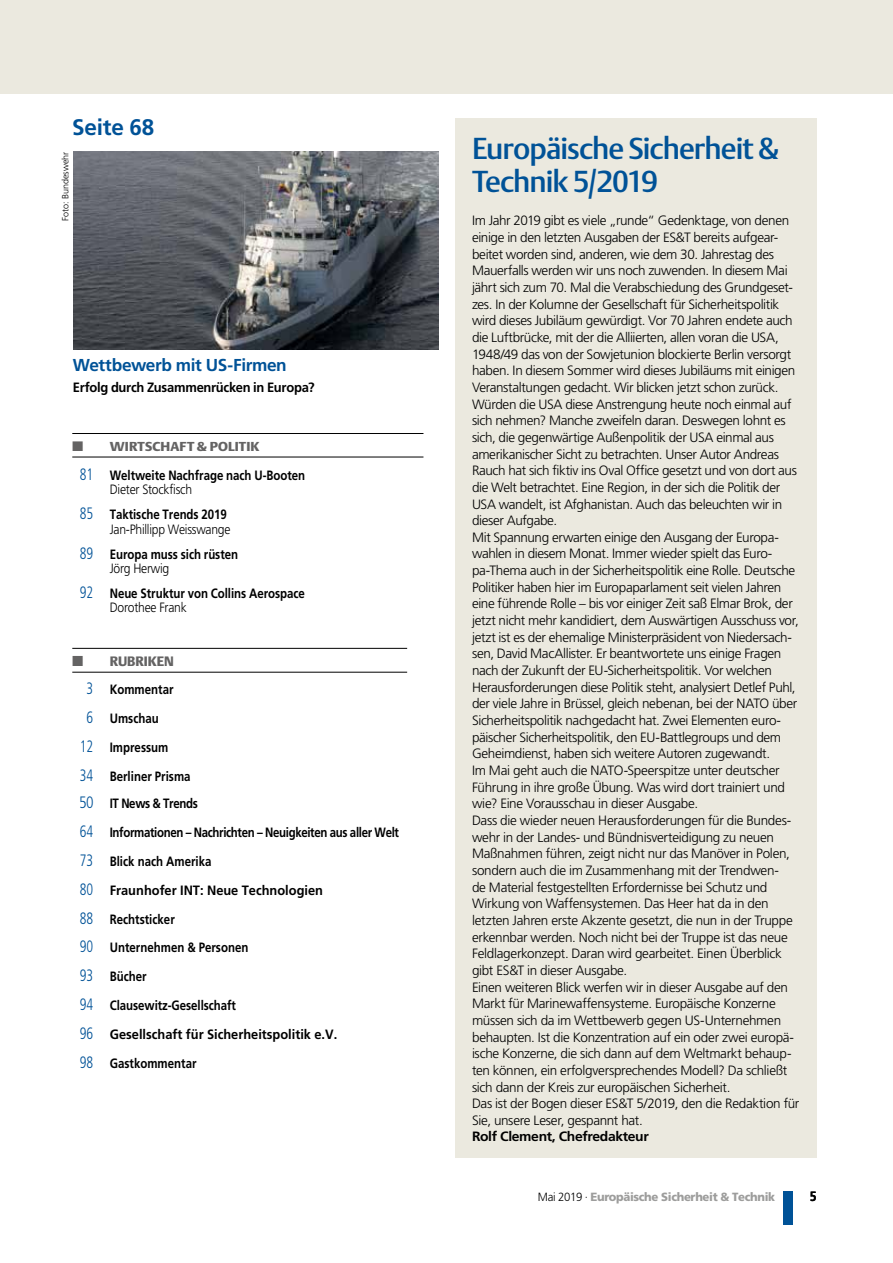
<style>
.page{position:relative;width:893px;height:1263px;background:#fff}
.page>*{position:absolute;margin:0;border:0;box-sizing:border-box;transform-origin:0 0}
.t1{font:30px/33.2px "DTL Argo T Medium";letter-spacing:-.035em;color:#005297}
.t2{font:700 22.5px "Frutiger LT Pro";letter-spacing:-.01em;color:#005297}
.t3{font:700 17.25px "Frutiger LT Pro";letter-spacing:-.025em;color:#005297}
.t4{font:300 13.5px/16.6px "Frutiger LT Pro";letter-spacing:-.025em;color:#000}
.t5{font:700 13.5px/28.8px "Frutiger LT Pro";letter-spacing:-.005em;color:#000;scale:.85 1}
.t6{font:300 13.5px/14.2px "Frutiger LT Pro";letter-spacing:-.025em;color:#000;text-align:right;scale:.9 1}
.t7{font:700 13.5px "Frutiger LT Pro";letter-spacing:-.005em;color:#000;scale:.96 1}
.t8{font:700 13.5px "Frutiger LT Pro";letter-spacing:-.025em;color:#000}
.t9{font:13.5px "DTL Argo T Black";color:#646363}
.t10{font:700 13.5px "Frutiger";color:#000;scale:.9 1}
.t11{font:12.9px "DTL Argo T Black";letter-spacing:.01em;color:#646363;scale:1.05 1}
.t12{font:900 11.85px "Frutiger";letter-spacing:-.03em;color:#9d9d9c;scale:.96 1}
.t13{font:300 9px "Frutiger LT Pro";color:#000}
.s1{font-family:"Frutiger";font-weight:300;font-stretch:condensed;font-size:16.5px;color:#005297}
.s2{font-weight:300}
.s3{font-family:"Frutiger";font-stretch:condensed;font-size:16.5px;color:#005297}
.s4{font-weight:700}
.s5{font-family:"Frutiger LT Pro";font-weight:300;color:#000}
</style>
<div class="page">
<div style="left:0;top:0;width:893px;height:94px;background:#ebe9df"></div>
<div style="left:783px;top:1191px;width:9px;height:33px;background:#005297"></div>
<img style="left:73px;top:152px;width:365px;height:198px">
<hr style="left:72px;top:648px;width:335px;height:1px;background:#000">
<hr style="left:72px;top:672px;width:335px;height:1px;background:#000">
<hr style="left:72px;top:433px;width:351px;height:1px;background:#000">
<hr style="left:72px;top:457px;width:351px;height:1px;background:#000">
<div style="left:455px;top:119px;width:361px;height:1039px;background:#ebe9df"></div>
<h2 class="t2" style="left:72px;top:114px;width:83px">Seite 68</h2>
<p class="t13" style="left:60px;top:221px;width:71px;rotate:-90deg">Foto: Bundeswehr</p>
<p class="t3" style="left:73px;top:355px;width:216px">Wettbewerb mit US-Firmen</p>
<p class="t7" style="left:73px;top:379px;width:253px">Erfolg durch Zusammenrücken in Europa?</p>
<p class="t11" style="left:110px;top:438px;width:144px">WIRTSCHAFT &amp; POLITIK</p>
<p class="t5" style="left:110px;top:468px;width:231px;line-height:14.2px;text-indent:-30px"><span class="s1">81</span> Weltweite Nachfrage nach U-Booten<br><span class="s2">Dieter Stockfisch</span></p>
<p class="t6" style="left:80px;top:507px;width:169px"><span class="s3">85</span> <span class="s4">Taktische Trends 2019<br></span>Jan-Phillipp Weisswange</p>
<p class="t5" style="left:110px;top:547px;width:152px;line-height:14.2px;text-indent:-30px"><span class="s1">89</span> Europa muss sich rüsten<br><span class="s2">Jörg Herwig</span></p>
<p class="t5" style="left:110px;top:586px;width:231px;line-height:14.2px;text-indent:-30px"><span class="s1">92</span> Neue Struktur von Collins Aerospace<br><span class="s2">Dorothee Frank</span></p>
<p class="t9" style="left:110px;top:653px;width:66px">RUBRIKEN</p>
<p class="t5" style="left:87px;top:675px;width:104px"><span class="s1">3</span> Kommentar</p>
<p class="t5" style="left:87px;top:704px;width:87px"><span class="s1">6</span> Umschau</p>
<p class="t5" style="left:80px;top:733px;width:106px"><span class="s1">12</span> Impressum</p>
<p class="t5" style="left:80px;top:762px;width:132px"><span class="s1">34</span> Berliner Prisma</p>
<p class="t5" style="left:79px;top:789px;width:378px"><span class="s1">50</span> IT News &amp; Trends<br><span class="s1">64</span> Informationen – Nachrichten – Neuigkeiten aus aller Welt<br><span class="s1">73</span> Blick nach Amerika<br><span class="s1">80</span> Fraunhofer INT: Neue Technologien<br><span class="s1">88</span> Rechtsticker<br><span class="s1">90</span> Unternehmen &amp; Personen<br><span class="s1">93</span> Bücher<br><span class="s1">94</span> Clausewitz-Gesellschaft<br><span class="s1">96</span> Gesellschaft für Sicherheitspolitik e.V.<br><span class="s1">98</span> Gastkommentar</p>
<h1 class="t1" style="left:472px;top:131px;width:308px">Europäische Sicherheit &amp;<br>Technik 5/2019</h1>
<p class="t4" style="left:472px;top:212px;width:329px">Im Jahr 2019 gibt es viele „runde“ Gedenktage, von denen einige in den letzten Ausgaben der ES&amp;T bereits aufgear&shy;beitet worden sind, anderen, wie dem 30. Jahrestag des Mauerfalls werden wir uns noch zuwenden. In diesem Mai jährt sich zum 70. Mal die Verabschiedung des Grundgeset&shy;zes. In der Kolumne der Gesellschaft für Sicherheitspolitik wird dieses Jubiläum gewürdigt. Vor 70 Jahren endete auch die Luftbrücke, mit der die Alliierten, allen voran die USA, 1948/49 das von der Sowjetunion blockierte Berlin versorgt haben. In diesem Sommer wird dieses Jubiläums mit einigen Veranstaltungen gedacht. Wir blicken jetzt schon zurück.<br>Würden die USA diese Anstrengung heute noch einmal auf sich nehmen? Manche zweifeln daran. Deswegen lohnt es sich, die gegenwärtige Außenpolitik der USA einmal aus amerikanischer Sicht zu betrachten. Unser Autor Andreas Rauch hat sich fiktiv ins Oval Office gesetzt und von dort aus die Welt betrachtet. Eine Region, in der sich die Politik der USA wandelt, ist Afghanistan. Auch das beleuchten wir in dieser Aufgabe.<br>Mit Spannung erwarten einige den Ausgang der Europa&shy;wahlen in diesem Monat. Immer wieder spielt das Euro&shy;pa-Thema auch in der Sicherheitspolitik eine Rolle. Deutsche Politiker haben hier im Europaparlament seit vielen Jahren eine führende Rolle – bis vor einiger Zeit saß Elmar Brok, der jetzt nicht mehr kandidiert, dem Auswärtigen Ausschuss vor, jetzt ist es der ehemalige Ministerpräsident von Niedersach&shy;sen, David MacAllister. Er beantwortete uns einige Fragen nach der Zukunft der EU-Sicherheitspolitik. Vor welchen Herausforderungen diese Politik steht, analysiert Detlef Puhl, der viele Jahre in Brüssel, gleich nebenan, bei der NATO über Sicherheitspolitik nachgedacht hat. Zwei Elementen euro&shy;päischer Sicherheitspolitik, den EU-Battlegroups und dem Geheimdienst, haben sich weitere Autoren zugewandt.<br>Im Mai geht auch die NATO-Speerspitze unter deutscher Führung in ihre große Übung. Was wird dort trainiert und wie? Eine Vorausschau in dieser Ausgabe.<br>Dass die wieder neuen Herausforderungen für die Bundes&shy;wehr in der Landes- und Bündnisverteidigung zu neuen Maßnahmen führen, zeigt nicht nur das Manöver in Polen, sondern auch die im Zusammenhang mit der Trendwen-<br>de Material festgestellten Erfordernisse bei Schutz und Wirkung von Waffensystemen. Das Heer hat da in den letzten Jahren erste Akzente gesetzt, die nun in der Truppe erkennbar werden. Noch nicht bei der Truppe ist das neue Feldlagerkonzept. Daran wird gearbeitet. Einen Überblick gibt ES&amp;T in dieser Ausgabe.<br>Einen weiteren Blick werfen wir in dieser Ausgabe auf den Markt für Marinewaffensysteme. Europäische Konzerne müssen sich da im Wettbewerb gegen US-Unternehmen behaupten. Ist die Konzentration auf ein oder zwei europä&shy;ische Konzerne, die sich dann auf dem Weltmarkt behaup&shy;ten können, ein erfolgversprechendes Modell? Da schließt sich dann der Kreis zur europäischen Sicherheit.<br>Das ist der Bogen dieser ES&amp;T 5/2019, den die Redaktion für Sie, unsere Leser, gespannt hat.</p>
<p class="t8" style="left:472px;top:1129px;width:178px">Rolf Clement, Chefredakteur</p>
<p class="t12" style="left:538px;top:1189px;width:249px"><span class="s5">Mai 2019 ·</span> Europäische Sicherheit &amp; Technik</p>
<p class="t10" style="left:810px;top:1189px;width:9px">5</p>
</div>
